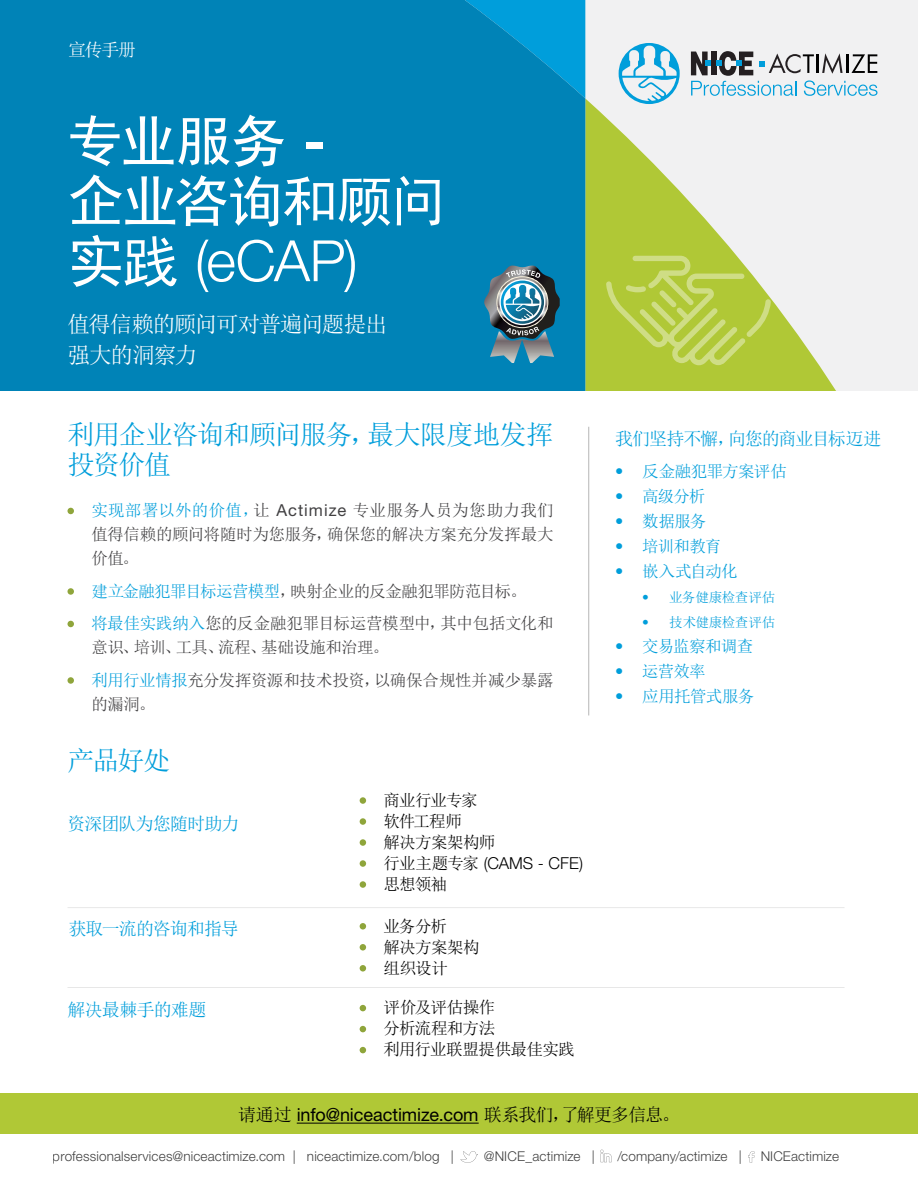
<style>
.page{position:relative;width:918px;height:1188px;background:#fff}
.page>*{position:absolute;margin:0;border:0;box-sizing:border-box;transform-origin:0 0}
.t1{font:57px/60px "Sim Hei";letter-spacing:-.05em;color:#fff}
.t2{font:300 57px "Helvetica Neue LT Std";color:#fff}
.t3{font:27px/30px "Sim Sun";letter-spacing:-.05em;color:#009edb}
.t4{font:22.5px/31.5px "Sim Sun";letter-spacing:-.055em;color:#fff}
.t5{font:18px "Sim Sun";letter-spacing:-.055em;color:#009edb}
.t6{font:18px "Helvetica Neue LT Std";letter-spacing:-.005em;color:#000}
.t7{font:18px "Sim Sun";color:#fff}
.t8{font:16.5px/24px "Sim Sun";letter-spacing:-.025em;color:#414042}
.t9{font:16.5px/21px "Sim Sun";letter-spacing:-.04em;color:#000}
.t10{font:16.5px "Sim Sun";letter-spacing:-.05em;color:#009edb}
.t11{font:300 16.5px "Helvetica Neue LT Std";color:#000}
.t12{font:16.5px "Sim Sun";letter-spacing:-.03em;color:#009edb}
.t13{font:300 13.5px "Helvetica Neue LT Std";letter-spacing:.01em;color:#000}
.t14{font:13.5px "Sim Sun";letter-spacing:-.015em;color:#009edb}
.s1{font-family:"Helvetica Neue LT Std";font-weight:500}
.s2{font-family:"Sim Hei";font-weight:400}
.s3{color:#009edb}
.s4{font-family:"Helvetica Neue LT Std"}
.s5{font-family:"Sim Sun";font-weight:400}
.s6{font-family:"Helvetica Neue LT Std";font-weight:300}
.s7{font-family:"Sim Sun"}
</style>
<div class="page">
<div style="left:0;top:0;width:918px;height:446px;background:#f1f1f2"></div>
<svg style="left:585px;top:98px;width:333px;height:294px"></svg>
<div style="left:0;top:0;width:585px;height:392px;background:#0083b7"></div>
<div style="left:0;top:392px;width:918px;height:371px;background:#fff"></div>
<div style="left:0;top:1094px;width:918px;height:40px;background:#b0c836"></div>
<svg style="left:460px;top:1151px;width:18px;height:12px"></svg>
<svg style="left:600px;top:1150px;width:12px;height:12px"></svg>
<svg style="left:748px;top:1151px;width:6px;height:12px"></svg>
<hr style="left:297px;top:1123px;width:182px;height:1px;background:#000">
<hr style="left:588px;top:427px;width:1px;height:288px;background:#000">
<svg style="left:606px;top:256px;width:165px;height:109px;background:#b9ce50"></svg>
<div style="left:67px;top:508px;width:7px;height:6px;background:#8fa53b;border-radius:50%"></div>
<div style="left:67px;top:588px;width:7px;height:7px;background:#8fa53b;border-radius:50%"></div>
<div style="left:67px;top:621px;width:7px;height:6px;background:#8fa53b;border-radius:50%"></div>
<div style="left:67px;top:677px;width:7px;height:7px;background:#8fa53b;border-radius:50%"></div>
<svg style="left:360px;top:1005px;width:6px;height:6px"></svg>
<svg style="left:360px;top:1026px;width:6px;height:6px"></svg>
<svg style="left:360px;top:1047px;width:6px;height:6px"></svg>
<div style="left:360px;top:797px;width:6px;height:7px;background:#8fa53b;border-radius:50%"></div>
<div style="left:360px;top:818px;width:6px;height:7px;background:#8fa53b;border-radius:50%"></div>
<div style="left:360px;top:839px;width:6px;height:7px;background:#8fa53b;border-radius:50%"></div>
<div style="left:360px;top:860px;width:6px;height:7px;background:#8fa53b;border-radius:50%"></div>
<div style="left:360px;top:881px;width:6px;height:7px;background:#8fa53b;border-radius:50%"></div>
<div style="left:360px;top:923px;width:6px;height:7px;background:#8fa53b;border-radius:50%"></div>
<div style="left:360px;top:944px;width:6px;height:7px;background:#8fa53b;border-radius:50%"></div>
<div style="left:360px;top:965px;width:6px;height:7px;background:#8fa53b;border-radius:50%"></div>
<hr style="left:68px;top:907px;width:777px;height:1px;background:#000">
<hr style="left:68px;top:987px;width:777px;height:1px;background:#000">
<svg style="left:691px;top:51px;width:186px;height:45px"></svg>
<svg style="left:619px;top:43px;width:61px;height:61px"></svg>
<img style="left:484px;top:266px;width:76px;height:97px">
<p class="t7" style="left:68px;top:40px;width:69px">宣传手册</p>
<h1 class="t1" style="left:68px;top:111px;width:381px">专业服务 <span class="s1">-<br></span>企业咨询和顾问</h1>
<h1 class="t2" style="left:68px;top:226px;width:292px"><span class="s2">实践</span> (eCAP)</h1>
<h3 class="t4" style="left:68px;top:308px;width:322px">值得信赖的顾问可对普遍问题提出强大的洞察力</h3>
<h2 class="t3" style="left:68px;top:420px;width:488px">利用企业咨询和顾问服务，最大限度地发挥投资价值</h2>
<p class="t8" style="left:92px;top:498px;width:464px;text-align:justify"><span class="s3">实现部署以外的价值，</span>让 <span class="s4">Actimize</span> 专业服务人员为您助力我们值得信赖的顾问将随时为您服务，确保您的解决方案充分发挥最大价值。</p>
<p class="t8" style="left:92px;top:575px;width:464px;line-height:32.5px"><span class="s3">建立金融犯罪目标运营模型</span>，映射企业的反金融犯罪防范目标。<br><span class="s3">将最佳实践纳入</span>您的反金融犯罪目标运营模型中，其中包括文化和</p>
<p class="t8" style="left:92px;top:631px;width:464px;line-height:32.5px">意识、培训、工具、流程、基础设施和治理。<br><span class="s3">利用行业情报</span>充分发挥资源和技术投资，以确保合规性并减少暴露</p>
<p class="t8" style="left:92px;top:692px;width:65px">的漏洞。</p>
<h2 class="t3" style="left:68px;top:746px;width:104px">产品好处</h2>
<p class="t5" style="left:68px;top:814px;width:173px">资深团队为您随时助力</p>
<p class="t5" style="left:69px;top:919px;width:172px">获取一流的咨询和指导</p>
<p class="t5" style="left:68px;top:1001px;width:141px">解决最棘手的难题</p>
<p class="t9" style="left:384px;top:790px;width:113px">商业行业专家软件工程师<br>解决方案架构师</p>
<p class="t11" style="left:384px;top:853px;width:201px"><span class="s5">行业主题专家</span> (CAMS - CFE)</p>
<p class="t9" style="left:384px;top:874px;width:65px">思想领袖</p>
<p class="t9" style="left:384px;top:915px;width:97px">业务分析<br>解决方案架构组织设计</p>
<p class="t9" style="left:384px;top:997px;width:192px">评价及评估操作<br>分析流程和方法<br>利用行业联盟提供最佳实践</p>
<p class="t5" style="left:615px;top:429px;width:268px">我们坚持不懈，向您的商业目标迈进</p>
<p class="t12" style="left:615px;top:463px;width:173px"><span class="s4">•</span> 反金融犯罪方案评估</p>
<p class="t10" style="left:615px;top:488px;width:92px"><span class="s4">•</span> 高级分析</p>
<p class="t10" style="left:615px;top:513px;width:93px"><span class="s4">•</span> 数据服务</p>
<p class="t10" style="left:615px;top:538px;width:107px"><span class="s4">•</span> 培训和教育</p>
<p class="t10" style="left:615px;top:563px;width:124px"><span class="s4">•</span> 嵌入式自动化</p>
<p class="t14" style="left:642px;top:591px;width:135px"><span class="s6">•</span> 业务健康检查评估</p>
<p class="t14" style="left:642px;top:616px;width:135px"><span class="s6">•</span> 技术健康检查评估</p>
<p class="t10" style="left:615px;top:638px;width:139px"><span class="s4">•</span> 交易监察和调查</p>
<p class="t10" style="left:615px;top:663px;width:92px"><span class="s4">•</span> 运营效率</p>
<p class="t10" style="left:615px;top:688px;width:140px"><span class="s4">•</span> 应用托管式服务</p>
<p class="t6" style="left:238px;top:1104px;width:443px"><span class="s7">请通过</span> info@niceactimize.com <span class="s7">联系我们，了解更多信息。</span></p>
<p class="t13" style="left:53px;top:1148px;width:403px">professionalservices@niceactimize.com | niceactimize.com/blog |</p>
<p class="t13" style="left:484px;top:1148px;width:112px">@NICE_actimize |</p>
<p class="t13" style="left:617px;top:1148px;width:126px">/company/actimize |</p>
<p class="t13" style="left:761px;top:1148px;width:80px">NICEactimize</p>
</div>
